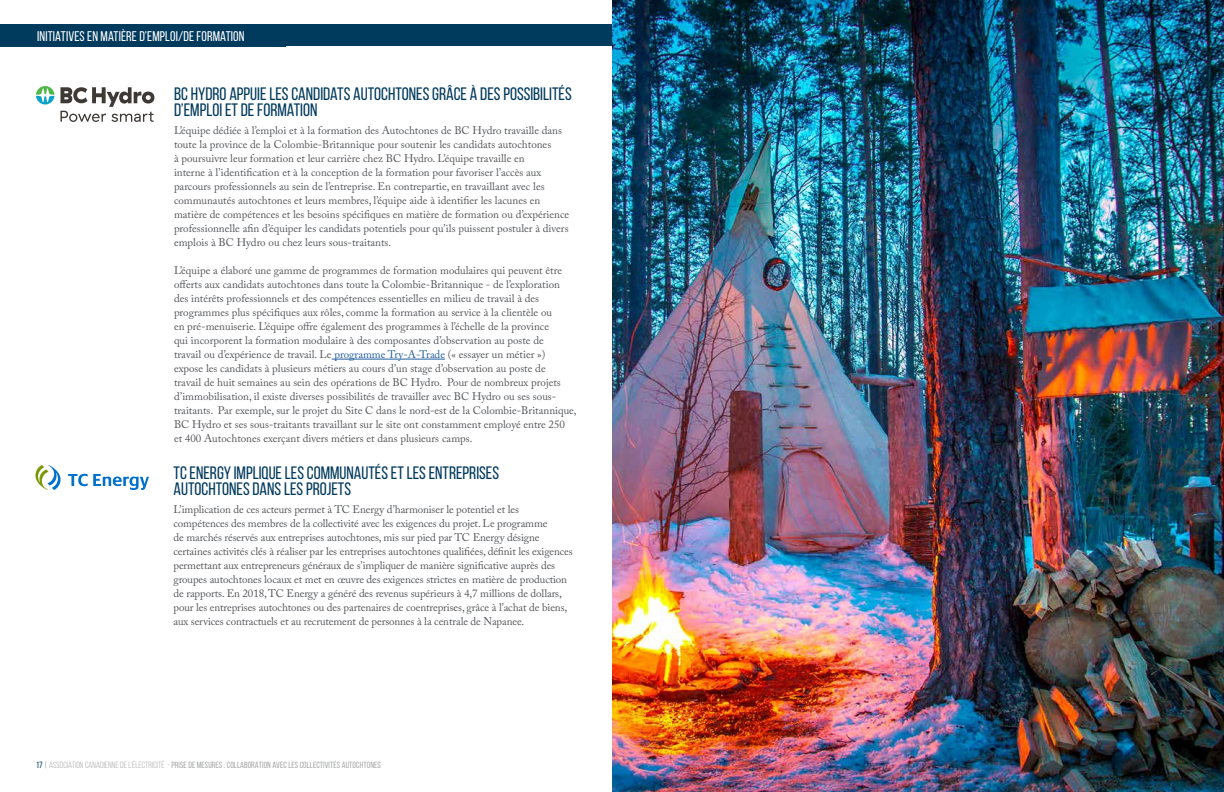
<style>
.page{position:relative;width:1224px;height:792px;background:#fff}
.page>*{position:absolute;margin:0;border:0;box-sizing:border-box;transform-origin:0 0}
.t1{font:18px/16px "Bebas Neue";color:#003a5d}
.t2{font:14px "Bebas Neue";letter-spacing:.01em;color:#fff}
.t3{font:11px/14px "Adobe Caslon Pro";color:#54565a}
.t4{font:9px "Bebas Neue";letter-spacing:.01em;color:#a7a8a9}
.s1{color:#215e9e}
.s2{color:#003a5d}
.s3{font-style:inherit}
</style>
<div class="page">
<div style="left:0;top:24px;width:1224px;height:22px;background:#003a5d"></div>
<svg style="left:36px;top:86px;width:18px;height:19px"></svg>
<svg style="left:60px;top:87px;width:94px;height:35px"></svg>
<hr style="left:332px;top:359px;width:113px;height:1px;background:#215e9e">
<img style="left:612px;top:0;width:612px;height:792px">
<svg style="left:68px;top:474px;width:81px;height:16px"></svg>
<svg style="left:35px;top:465px;width:26px;height:25px"></svg>
<p class="t2" style="left:37px;top:29px;width:209px">INITIATIVES EN MATIÈRE D’EMPLOI/DE FORMATION</p>
<h1 class="t1" style="left:174px;top:85px;width:399px">BC HYDRO APPUIE LES CANDIDATS AUTOCHTONES GRÂCE À DES POSSIBILITÉS<br>D’EMPLOI ET DE FORMATION</h1>
<p class="t3" style="left:174px;top:123px;width:397px">L’équipe dédiée à l’emploi et à la formation des Autochtones de BC Hydro travaille dans toute la province de la Colombie-Britannique pour soutenir les candidats autochtones<br>à poursuivre leur formation et leur carrière chez BC Hydro. L’équipe travaille en<br>interne à l’identification et à la conception de la formation pour favoriser l’accès aux parcours professionnels au sein de l’entreprise. En contrepartie, en travaillant avec les communautés autochtones et leurs membres, l’équipe aide à identifier les lacunes en matière de compétences et les besoins spécifiques en matière de formation ou d’expérience professionnelle afin d’équiper les candidats potentiels pour qu’ils puissent postuler à divers emplois à BC Hydro ou chez leurs sous-traitants.</p>
<p class="t3" style="left:174px;top:263px;width:404px">L’équipe a élaboré une gamme de programmes de formation modulaires qui peuvent être offerts aux candidats autochtones dans toute la Colombie-Britannique - de l’exploration des intérêts professionnels et des compétences essentielles en milieu de travail à des programmes plus spécifiques aux rôles, comme la formation au service à la clientèle ou<br>en pré-menuiserie. L’équipe offre également des programmes à l’échelle de la province<br>qui incorporent la formation modulaire à des composantes d’observation au poste de<br>travail ou d’expérience de travail. Le <span class="s1">programme Try-A-Trade</span> (« essayer un métier ») expose les candidats à plusieurs métiers au cours d’un stage d’observation au poste de<br>travail de huit semaines au sein des opérations de BC Hydro. Pour de nombreux projets d’immobilisation, il existe diverses possibilités de travailler avec BC Hydro ou ses sous&shy;traitants. Par exemple, sur le projet du Site C dans le nord-est de la Colombie-Britannique, BC Hydro et ses sous-traitants travaillant sur le site ont constamment employé entre 250<br>et 400 Autochtones exerçant divers métiers et dans plusieurs camps.</p>
<h1 class="t1" style="left:173px;top:464px;width:327px">TC ENERGY IMPLIQUE LES COMMUNAUTÉS ET LES ENTREPRISES<br>AUTOCHTONES DANS LES PROJETS</h1>
<p class="t3" style="left:173px;top:502px;width:401px">L’implication de ces acteurs permet à TC Energy d’harmoniser le potentiel et les compétences des membres de la collectivité avec les exigences du projet. Le programme<br>de marchés réservés aux entreprises autochtones, mis sur pied par TC Energy désigne certaines activités clés à réaliser par les entreprises autochtones qualifiées, définit les exigences permettant aux entrepreneurs généraux de s’impliquer de manière significative auprès des groupes autochtones locaux et met en œuvre des exigences strictes en matière de production de rapports. En 2018, TC Energy a généré des revenus supérieurs à 4,7 millions de dollars, pour les entreprises autochtones ou des partenaires de coentreprises, grâce à l’achat de biens, aux services contractuels et au recrutement de personnes à la centrale de Napanee.</p>
<p class="t4" style="left:36px;top:760px;width:346px"><span class="s2">17</span> | <span class="s3">ASSOCIATION CANADIENNE DE L’ÉLECTRICITÉ -</span> PRISE DE MESURES : COLLABORATION AVEC LES COLLECTIVITÉS AUTOCHTONES</p>
</div>
